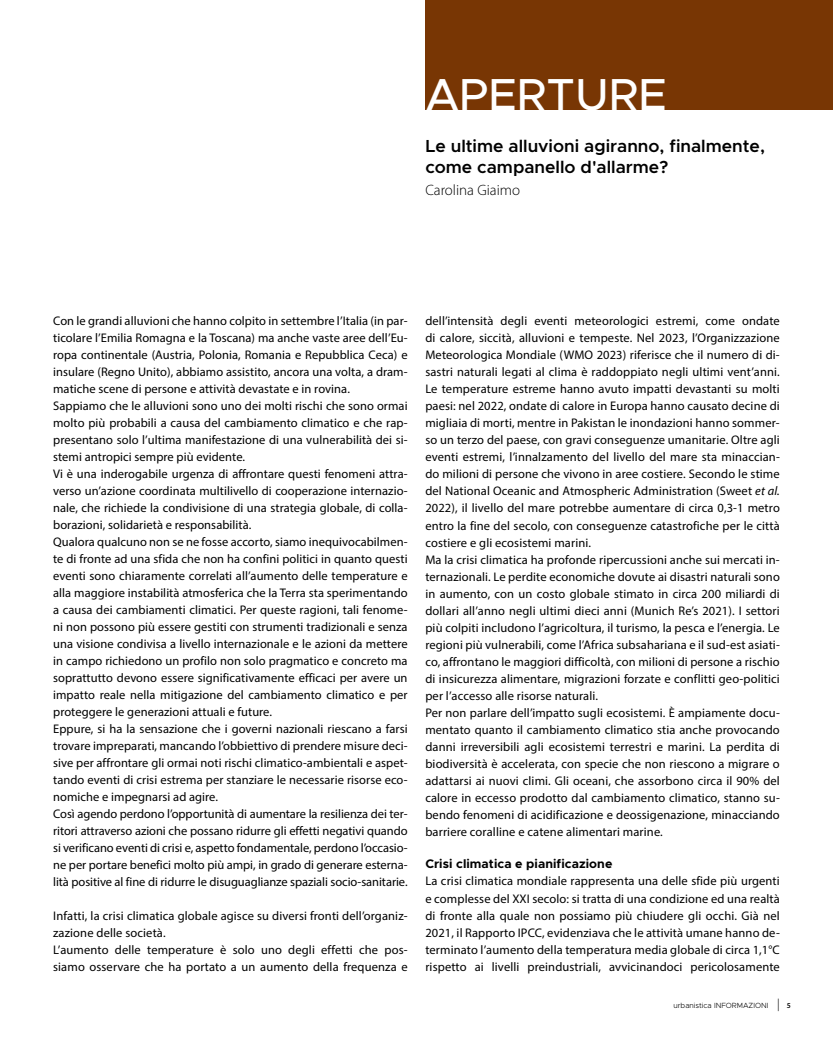
<style>
.page{position:relative;width:833px;height:1053px;background:#fff}
.page>*{position:absolute;margin:0;border:0;box-sizing:border-box;transform-origin:0 0}
.t1{font:500 45px "Metropolis";color:#fff}
.t2{font:600 17.5px/21px "Metropolis";color:#000}
.t3{font:300 15px "Myriad Pro";color:#000}
.t4{font:12.5px/17px "Myriad Pro";letter-spacing:.005em;color:#000}
.t5{font:700 12.5px "Metropolis";letter-spacing:.005em;color:#000}
.t6{font:300 7.5px "Metropolis";color:#000}
.s1{font-style:italic}
.s2{font-family:"Myriad Pro";font-size:12.5px}
.s3{font-family:"Myriad Pro";font-weight:600}
</style>
<div class="page">
<div style="left:425px;top:0;width:408px;height:110px;background:#783604"></div>
<h1 class="t1" style="left:425px;top:66px;width:243px">APERTURE</h1>
<h2 class="t2" style="left:425px;top:136px;width:341px">Le ultime alluvioni agiranno, finalmente, come campanello d'allarme?</h2>
<p class="t3" style="left:425px;top:181px;width:96px">Carolina Giaimo</p>
<p class="t4" style="left:53px;top:312px;width:356px">Con le grandi alluvioni che hanno colpito in settembre l’Italia (in par&shy;ticolare l’Emilia Romagna e la Toscana) ma anche vaste aree dell’Eu&shy;ropa continentale (Austria, Polonia, Romania e Repubblica Ceca) e insulare (Regno Unito), abbiamo assistito, ancora una volta, a dram&shy;matiche scene di persone e attività devastate e in rovina.<br>Sappiamo che le alluvioni sono uno dei molti rischi che sono ormai molto più probabili a causa del cambiamento climatico e che rap&shy;presentano solo l’ultima manifestazione di una vulnerabilità dei si&shy;stemi antropici sempre più evidente.<br>Vi è una inderogabile urgenza di affrontare questi fenomeni attra&shy;verso un’azione coordinata multilivello di cooperazione internazio&shy;nale, che richiede la condivisione di una strategia globale, di colla&shy;borazioni, solidarietà e responsabilità.<br>Qualora qualcuno non se ne fosse accorto, siamo inequivocabilmen&shy;te di fronte ad una sfida che non ha confini politici in quanto questi eventi sono chiaramente correlati all’aumento delle temperature e alla maggiore instabilità atmosferica che la Terra sta sperimentando a causa dei cambiamenti climatici. Per queste ragioni, tali fenome&shy;ni non possono più essere gestiti con strumenti tradizionali e senza una visione condivisa a livello internazionale e le azioni da mettere in campo richiedono un profilo non solo pragmatico e concreto ma soprattutto devono essere significativamente efficaci per avere un impatto reale nella mitigazione del cambiamento climatico e per proteggere le generazioni attuali e future.<br>Eppure, si ha la sensazione che i governi nazionali riescano a farsi trovare impreparati, mancando l’obbiettivo di prendere misure deci&shy;sive per affrontare gli ormai noti rischi climatico-ambientali e aspet&shy;tando eventi di crisi estrema per stanziare le necessarie risorse eco&shy;nomiche e impegnarsi ad agire.<br>Così agendo perdono l’opportunità di aumentare la resilienza dei ter&shy;ritori attraverso azioni che possano ridurre gli effetti negativi quando si verificano eventi di crisi e, aspetto fondamentale, perdono l’occasio&shy;ne per portare benefici molto più ampi, in grado di generare esterna&shy;lità positive al fine di ridurre le disuguaglianze spaziali socio-sanitarie.</p>
<p class="t4" style="left:53px;top:907px;width:356px">Infatti, la crisi climatica globale agisce su diversi fronti dell’organiz&shy;zazione delle società.<br>L’aumento delle temperature è solo uno degli effetti che pos&shy;siamo osservare che ha portato a un aumento della frequenza e</p>
<p class="t4" style="left:425px;top:312px;width:356px">dell’intensità degli eventi meteorologici estremi, come ondate di calore, siccità, alluvioni e tempeste. Nel 2023, l’Organizzazione Meteorologica Mondiale (WMO 2023) riferisce che il numero di di&shy;sastri naturali legati al clima è raddoppiato negli ultimi vent’anni.<br>Le temperature estreme hanno avuto impatti devastanti su molti paesi: nel 2022, ondate di calore in Europa hanno causato decine di migliaia di morti, mentre in Pakistan le inondazioni hanno sommer&shy;so un terzo del paese, con gravi conseguenze umanitarie. Oltre agli eventi estremi, l’innalzamento del livello del mare sta minaccian&shy;do milioni di persone che vivono in aree costiere. Secondo le stime del National Oceanic and Atmospheric Administration (Sweet <span class="s1">et al.<br></span>2022), il livello del mare potrebbe aumentare di circa 0,3-1 metro entro la fine del secolo, con conseguenze catastrofiche per le città costiere e gli ecosistemi marini.<br>Ma la crisi climatica ha profonde ripercussioni anche sui mercati in&shy;ternazionali. Le perdite economiche dovute ai disastri naturali sono in aumento, con un costo globale stimato in circa 200 miliardi di dollari all’anno negli ultimi dieci anni (Munich Re’s 2021). I settori più colpiti includono l’agricoltura, il turismo, la pesca e l’energia. Le regioni più vulnerabili, come l’Africa subsahariana e il sud-est asiati&shy;co, affrontano le maggiori difficoltà, con milioni di persone a rischio di insicurezza alimentare, migrazioni forzate e conflitti geo-politici per l’accesso alle risorse naturali.<br>Per non parlare dell’impatto sugli ecosistemi. È ampiamente docu&shy;mentato quanto il cambiamento climatico stia anche provocando danni irreversibili agli ecosistemi terrestri e marini. La perdita di biodiversità è accelerata, con specie che non riescono a migrare o adattarsi ai nuovi climi. Gli oceani, che assorbono circa il 90% del calore in eccesso prodotto dal cambiamento climatico, stanno su&shy;bendo fenomeni di acidificazione e deossigenazione, minacciando barriere coralline e catene alimentari marine.</p>
<p class="t5" style="left:425px;top:856px;width:189px">Crisi climatica e pianificazione</p>
<p class="t4" style="left:425px;top:872px;width:356px;text-align:justify">La crisi climatica mondiale rappresenta una delle sfide più urgenti e complesse del XXI secolo: si tratta di una condizione ed una realtà di fronte alla quale non possiamo più chiudere gli occhi. Già nel 2021, il Rapporto IPCC, evidenziava che le attività umane hanno de&shy;terminato l’aumento della temperatura media globale di circa 1,1°C rispetto ai livelli preindustriali, avvicinandoci pericolosamente</p>
<p class="t6" style="left:673px;top:1000px;width:119px">urbanistica INFORMAZIONI <span class="s2">|</span> <span class="s3">5</span></p>
</div>
